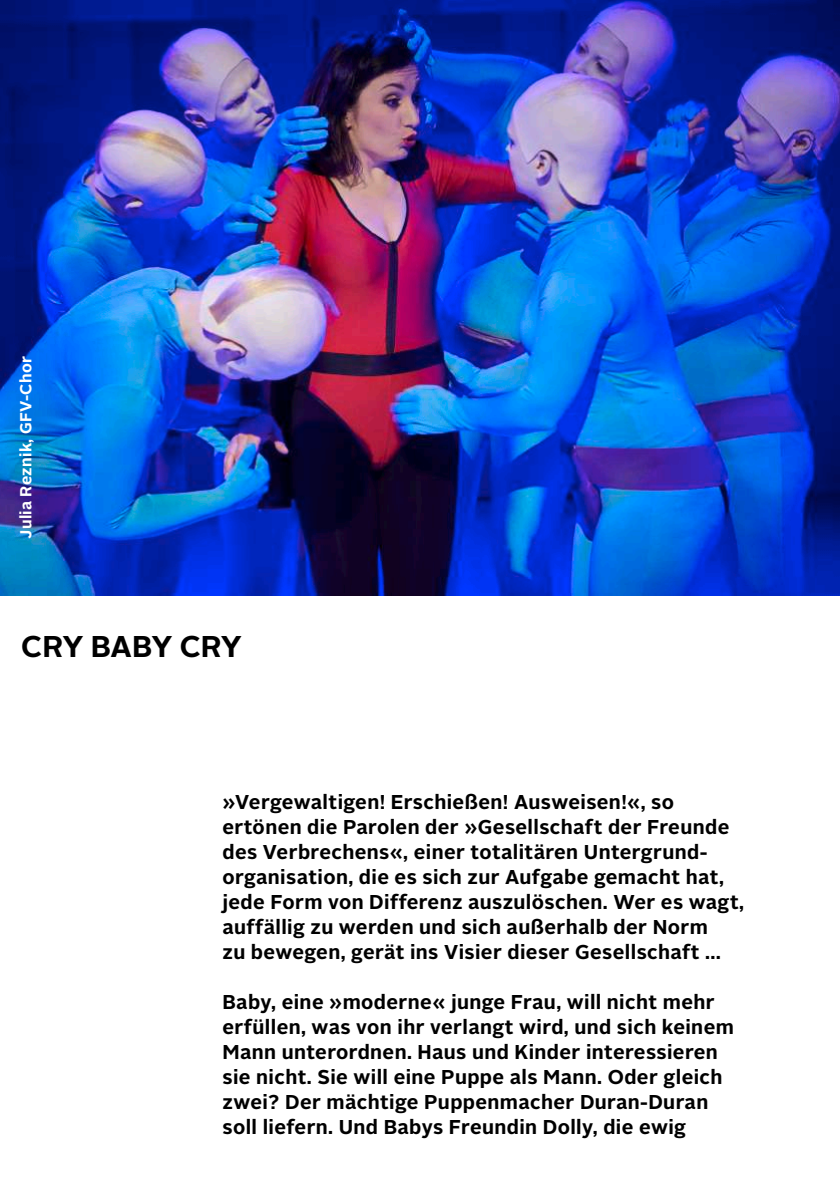
<style>
.page{position:relative;width:840px;height:1191px;background:#fff}
.page>*{position:absolute;margin:0;border:0;box-sizing:border-box;transform-origin:0 0}
.t1{font:700 30px "Alright Sans";letter-spacing:-.015em;color:#000}
.t2{font:700 20px/25px "Alright Sans";letter-spacing:.02em;color:#000}
.t3{font:700 16px "Alright Sans";letter-spacing:.02em;color:#fff}
</style>
<div class="page">
<img style="left:0;top:0;width:839px;height:595px">
<div style="left:0;top:324px;width:68px;height:246px;background:#000;opacity:.75"></div>
<p class="t3" style="left:15px;top:539px;width:184px;rotate:-90deg">Julia Reznik, GFV-Chor</p>
<h1 class="t1" style="left:21px;top:625px;width:222px">CRY BABY CRY</h1>
<p class="t2" style="left:222px;top:789px;width:523px">»Vergewaltigen! Erschießen! Ausweisen!«, so ertönen die Parolen der »Gesellschaft der Freunde des Verbrechens«, einer totalitären Untergrund&shy;organisation, die es sich zur Aufgabe gemacht hat, jede Form von Differenz auszulöschen. Wer es wagt, auffällig zu werden und sich außerhalb der Norm<br>zu bewegen, gerät ins Visier dieser Gesellschaft …</p>
<p class="t2" style="left:222px;top:989px;width:512px">Baby, eine »moderne« junge Frau, will nicht mehr erfüllen, was von ihr verlangt wird, und sich keinem Mann unterordnen. Haus und Kinder interessieren sie nicht. Sie will eine Puppe als Mann. Oder gleich zwei? Der mächtige Puppenmacher Duran-Duran soll liefern. Und Babys Freundin Dolly, die ewig</p>
</div>
